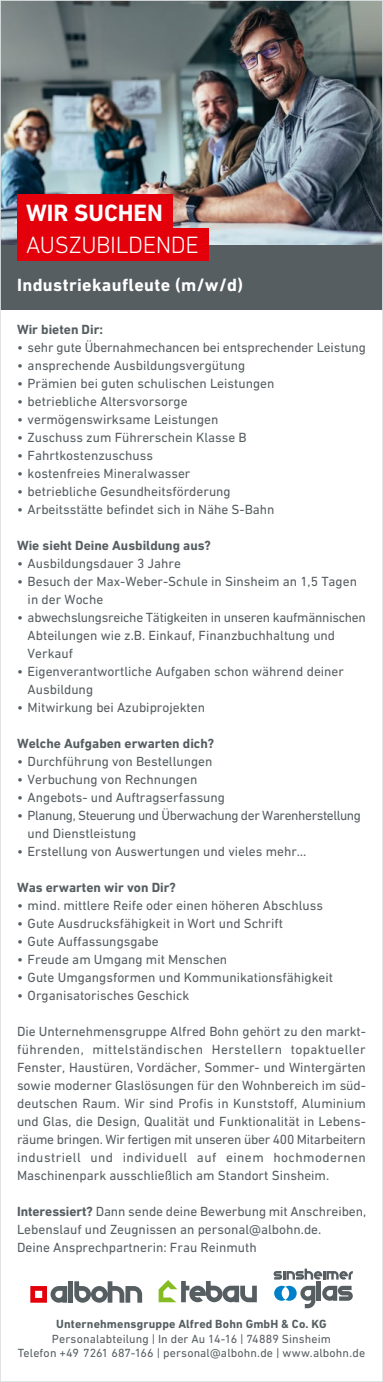
<style>
.page{position:relative;width:383px;height:1382px;background:#fff}
.page>*{position:absolute;margin:0;border:0;box-sizing:border-box;transform-origin:0 0}
.t1{font:300 24px "DIN Next LT Pro";letter-spacing:-.015em;color:#fff}
.t2{font:700 24px "DIN Next LT Pro";color:#fff}
.t3{font:700 18px "DIN Next LT Pro";letter-spacing:.02em;color:#fff}
.t4{font:13.5px/18px "DIN Next LT Pro";color:#565e61}
.t5{font:13.5px/18px "DIN Next LT Pro";letter-spacing:-.02em;color:#565e61}
.t6{font:700 13.5px "DIN Next LT Pro";color:#565e61}
.t7{font:13.5px/18px "DIN Next LT Pro";letter-spacing:-.03em;color:#565e61}
.t8{font:12px/14.4px "DIN Next LT Pro";letter-spacing:.01em;color:#565e61;text-align:center}
.t9{font:700 12px "DIN Next LT Pro";letter-spacing:.015em;color:#565e61}
.s1{font-weight:700}
</style>
<div class="page">
<div style="left:0;top:53px;width:383px;height:257px;background:#565e61"></div>
<img style="left:2px;top:2px;width:379px;height:242px">
<div style="left:17px;top:228px;width:192px;height:33px;background:#e3000b"></div>
<div style="left:17px;top:194px;width:156px;height:35px;background:#e3000b"></div>
<svg style="left:30px;top:1286px;width:37px;height:17px"></svg>
<svg style="left:74px;top:1281px;width:68px;height:22px"></svg>
<div style="left:68px;top:1281px;width:5px;height:22px;background:#565e61"></div>
<svg style="left:158px;top:1280px;width:99px;height:22px"></svg>
<svg style="left:274px;top:1286px;width:41px;height:22px"></svg>
<svg style="left:322px;top:1286px;width:31px;height:15px"></svg>
<div style="left:316px;top:1281px;width:5px;height:20px;background:#565e61"></div>
<svg style="left:273px;top:1269px;width:80px;height:10px"></svg>
<h1 class="t2" style="left:26px;top:198px;width:138px">WIR SUCHEN</h1>
<h1 class="t1" style="left:26px;top:231px;width:174px">AUSZUBILDENDE</h1>
<h2 class="t3" style="left:17px;top:274px;width:227px">Industriekaufleute (m/w/d)</h2>
<p class="t6" style="left:17px;top:322px;width:88px">Wir bieten Dir:</p>
<p class="t4" style="left:17px;top:338px;width:350px">• sehr gute Übernahmechancen bei entsprechender Leistung</p>
<p class="t4" style="left:17px;top:356px;width:230px">• ansprechende Ausbildungsvergütung</p>
<p class="t4" style="left:17px;top:374px;width:259px">• Prämien bei guten schulischen Leistungen</p>
<p class="t4" style="left:17px;top:392px;width:172px">• betriebliche Altersvorsorge</p>
<p class="t4" style="left:17px;top:410px;width:203px">• vermögenswirksame Leistungen</p>
<p class="t4" style="left:17px;top:428px;width:231px">• Zuschuss zum Führerschein Klasse B</p>
<p class="t4" style="left:17px;top:446px;width:137px">• Fahrtkostenzuschuss</p>
<p class="t4" style="left:17px;top:464px;width:175px">• kostenfreies Mineralwasser</p>
<p class="t4" style="left:17px;top:482px;width:215px">• betriebliche Gesundheitsförderung</p>
<p class="t4" style="left:17px;top:500px;width:259px">• Arbeitsstätte befindet sich in Nähe S-Bahn</p>
<p class="t6" style="left:17px;top:538px;width:195px">Wie sieht Deine Ausbildung aus?</p>
<p class="t4" style="left:17px;top:554px;width:165px">• Ausbildungsdauer 3 Jahre</p>
<p class="t4" style="left:28px;top:572px;width:331px;text-indent:-11px">• Besuch der Max-Weber-Schule in Sinsheim an 1,5 Tagen in der Woche</p>
<p class="t5" style="left:28px;top:608px;width:340px;text-indent:-11px">• abwechslungsreiche Tätigkeiten in unseren kaufmännischen<br>Abteilungen wie z.B. Einkauf, Finanzbuchhaltung und<br>Verkauf</p>
<p class="t4" style="left:28px;top:662px;width:318px;text-indent:-11px">• Eigenverantwortliche Aufgaben schon während deiner<br>Ausbildung</p>
<p class="t4" style="left:17px;top:698px;width:190px">• Mitwirkung bei Azubiprojekten</p>
<p class="t6" style="left:17px;top:736px;width:199px">Welche Aufgaben erwarten dich?</p>
<p class="t4" style="left:17px;top:752px;width:197px">• Durchführung von Bestellungen</p>
<p class="t4" style="left:17px;top:770px;width:182px">• Verbuchung von Rechnungen</p>
<p class="t4" style="left:17px;top:788px;width:209px">• Angebots- und Auftragserfassung</p>
<p class="t7" style="left:28px;top:806px;width:335px;text-indent:-11px">• Planung, Steuerung und Überwachung der Warenherstellung und Dienstleistung</p>
<p class="t4" style="left:17px;top:842px;width:291px">• Erstellung von Auswertungen und vieles mehr…</p>
<p class="t6" style="left:17px;top:880px;width:160px">Was erwarten wir von Dir?</p>
<p class="t4" style="left:17px;top:896px;width:307px">• mind. mittlere Reife oder einen höheren Abschluss</p>
<p class="t4" style="left:17px;top:914px;width:267px">• Gute Ausdrucksfähigkeit in Wort und Schrift</p>
<p class="t4" style="left:17px;top:932px;width:143px">• Gute Auffassungsgabe</p>
<p class="t4" style="left:17px;top:950px;width:212px">• Freude am Umgang mit Menschen</p>
<p class="t4" style="left:17px;top:968px;width:317px">• Gute Umgangsformen und Kommunikationsfähigkeit</p>
<p class="t4" style="left:17px;top:986px;width:174px">• Organisatorisches Geschick</p>
<p class="t4" style="left:17px;top:1022px;width:350px;text-align:justify">Die Unternehmensgruppe Alfred Bohn gehört zu den markt&shy;führenden, mittelständischen Herstellern topaktueller Fenster, Haustüren, Vordächer, Sommer- und Wintergärten sowie moderner Glaslösungen für den Wohnbereich im süd&shy;deutschen Raum. Wir sind Profis in Kunststoff, Aluminium und Glas, die Design, Qualität und Funktionalität in Lebens&shy;räume bringen. Wir fertigen mit unseren über 400 Mitarbeitern industriell und individuell auf einem hochmodernen Maschinenpark ausschließlich am Standort Sinsheim.</p>
<p class="t4" style="left:17px;top:1202px;width:350px"><span class="s1">Interessiert?</span> Dann sende deine Bewerbung mit Anschreiben,<br>Lebenslauf und Zeugnissen an personal@albohn.de.<br>Deine Ansprechpartnerin: Frau Reinmuth</p>
<p class="t9" style="left:56px;top:1317px;width:272px">Unternehmensgruppe Alfred Bohn GmbH &amp; Co. KG</p>
<p class="t8" style="left:18px;top:1331px;width:349px">Personalabteilung | In der Au 14-16 | 74889 Sinsheim<br>Telefon +49 7261 687-166 | personal@albohn.de | www.albohn.de</p>
</div>
